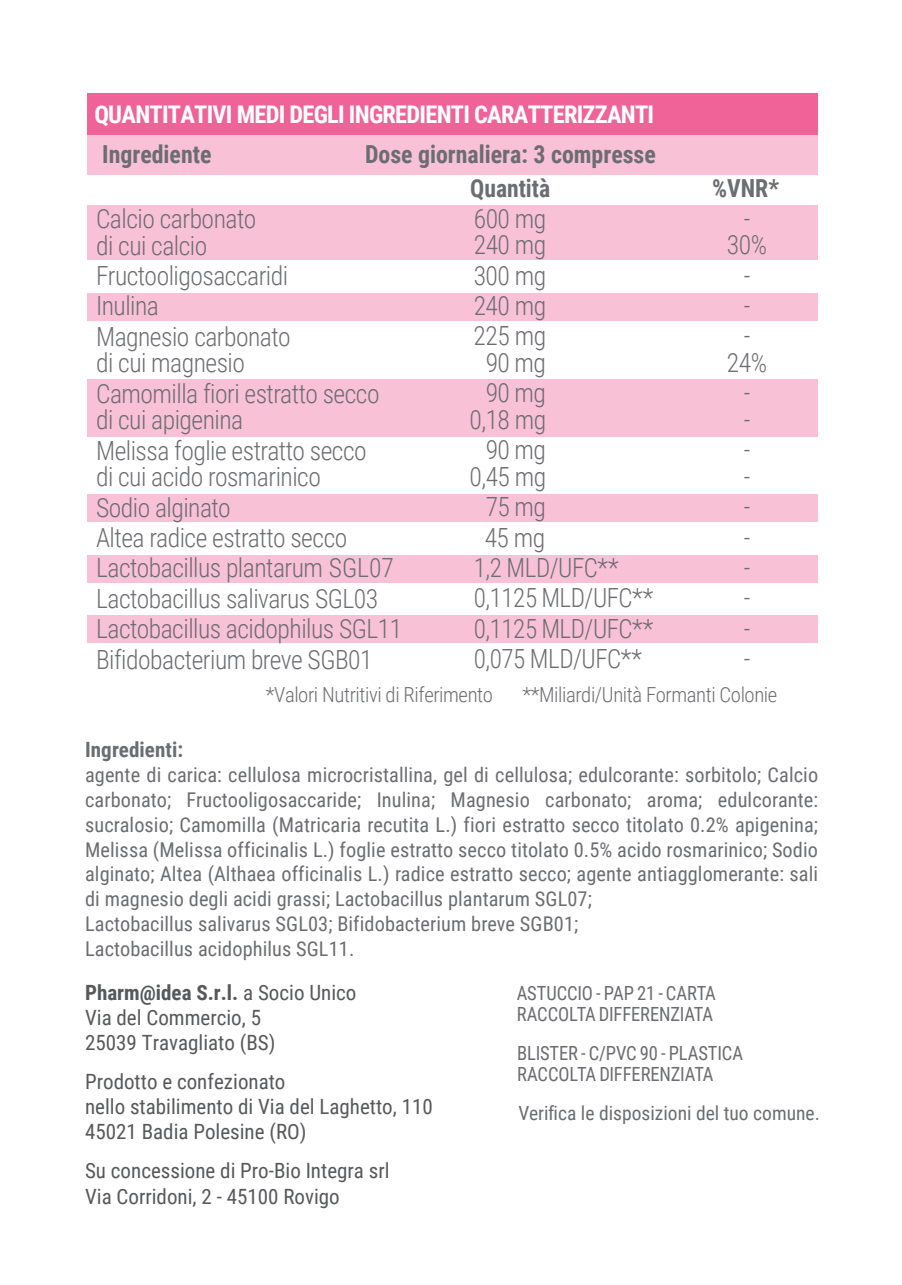
<style>
.page{position:relative;width:902px;height:1285px;background:#fff}
.page>*{position:absolute;margin:0;border:0;box-sizing:border-box;transform-origin:0 0}
.t1{font:300 26.4px/30.3px "Roboto Condensed";letter-spacing:-.02em;color:#6c6d70}
.t2{font:300 26.4px "Roboto Condensed";letter-spacing:-.02em;color:#6c6d70;scale:.95 1}
.t3{font:700 24.9px/34.2px "Roboto Condensed";color:#6c6d70;text-align:center;scale:.96 1}
.t4{font:700 24.9px "Roboto Condensed";color:#6c6d70;scale:.95 1}
.t5{font:700 24.3px "Roboto Condensed";letter-spacing:-.03em;color:#fff}
.t6{font:21px/25.2px "Roboto Condensed";color:#57585a}
.t7{font:700 21px "Roboto Condensed";letter-spacing:.005em;color:#6c6d70}
.t8{font:300 20.7px "Roboto Condensed";letter-spacing:-.02em;color:#6c6d70}
.t9{font:20.4px/24.9px "Roboto Condensed";letter-spacing:.005em;color:#6c6d70}
.t10{font:19.5px/21px "Roboto Condensed";letter-spacing:-.005em;color:#6c6d70;scale:.95 1}
.t11{font:19.5px "Roboto Condensed";letter-spacing:-.005em;color:#6c6d70}
.s1{font-weight:700}
</style>
<div class="page">
<div style="left:87px;top:205px;width:730px;height:54px;background:#f9c1d6"></div>
<div style="left:87px;top:94px;width:730px;height:41px;background:#f06399"></div>
<div style="left:87px;top:134px;width:730px;height:40px;background:#f9c1d6"></div>
<div style="left:87px;top:293px;width:730px;height:28px;background:#f9c1d6"></div>
<div style="left:87px;top:494px;width:730px;height:28px;background:#f9c1d6"></div>
<div style="left:87px;top:554px;width:730px;height:28px;background:#f9c1d6"></div>
<div style="left:87px;top:615px;width:730px;height:28px;background:#f9c1d6"></div>
<div style="left:87px;top:379px;width:730px;height:57px;background:#f9c1d6"></div>
<p class="t5" style="left:94px;top:98px;width:561px">QUANTITATIVI MEDI DEGLI INGREDIENTI CARATTERIZZANTI</p>
<p class="t3" style="left:102px;top:136px;width:115px">Ingrediente</p>
<p class="t3" style="left:365px;top:136px;width:304px">Dose giornaliera: 3 compresse<br>Quantità</p>
<p class="t4" style="left:712px;top:171px;width:72px">%VNR*</p>
<p class="t1" style="left:96px;top:204px;width:162px;line-height:26.4px">Calcio carbonato di cui calcio</p>
<p class="t1" style="left:96px;top:259px;width:196px">Fructooligosaccaridi<br>Inulina<br>Magnesio carbonato</p>
<p class="t1" style="left:96px;top:347px;width:285px">di cui magnesio<br>Camomilla fiori estratto secco</p>
<p class="t1" style="left:96px;top:403px;width:272px">di cui apigenina<br>Melissa foglie estratto secco</p>
<p class="t1" style="left:96px;top:460px;width:307px">di cui acido rosmarinico<br>Sodio alginato<br>Altea radice estratto secco<br>Lactobacillus plantarum SGL07<br>Lactobacillus salivarus SGL03<br>Lactobacillus acidophilus SGL11<br>Bifidobacterium breve SGB01</p>
<p class="t8" style="left:266px;top:679px;width:229px">*Valori Nutritivi di Riferimento</p>
<p class="t8" style="left:522px;top:679px;width:256px">**Miliardi/Unità Formanti Colonie</p>
<p class="t1" style="left:473px;top:204px;width:74px;line-height:26.4px">600 mg<br>240 mg</p>
<p class="t1" style="left:473px;top:259px;width:74px;text-align:justify">300 mg 240 mg 225 mg</p>
<p class="t1" style="left:485px;top:346px;width:62px">90 mg<br>90 mg</p>
<p class="t1" style="left:469px;top:403px;width:78px;text-align:right">0,18 mg<br>90 mg</p>
<p class="t1" style="left:469px;top:460px;width:78px">0,45 mg</p>
<p class="t1" style="left:485px;top:490px;width:62px">75 mg</p>
<p class="t1" style="left:484px;top:521px;width:62px">45 mg</p>
<p class="t2" style="left:473px;top:549px;width:154px">1,2 MLD/UFC**</p>
<p class="t2" style="left:473px;top:579px;width:191px">0,1125 MLD/UFC**</p>
<p class="t2" style="left:473px;top:640px;width:179px">0,075 MLD/UFC**</p>
<p class="t1" style="left:726px;top:204px;width:42px;line-height:26.4px;text-align:center">-<br>30%</p>
<p class="t1" style="left:743px;top:259px;width:8px;text-align:justify">- - -</p>
<p class="t1" style="left:726px;top:346px;width:42px;text-align:center">24% -</p>
<p class="t1" style="left:743px;top:403px;width:8px">- -</p>
<p class="t1" style="left:743px;top:460px;width:8px;text-align:justify">- - - - - - -</p>
<p class="t2" style="left:473px;top:610px;width:191px">0,1125 MLD/UFC**</p>
<p class="t7" style="left:85px;top:735px;width:100px">Ingredienti:</p>
<p class="t9" style="left:85px;top:761px;width:734px">agente di carica: cellulosa microcristallina, gel di cellulosa; edulcorante: sorbitolo; Calcio carbonato; Fructooligosaccaride; Inulina; Magnesio carbonato; aroma; edulcorante: sucralosio; Camomilla (Matricaria recutita L.) fiori estratto secco titolato 0.2% apigenina; Melissa (Melissa officinalis L.) foglie estratto secco titolato 0.5% acido rosmarinico; Sodio alginato; Altea (Althaea officinalis L.) radice estratto secco; agente antiagglomerante: sali di magnesio degli acidi grassi; Lactobacillus plantarum SGL07;<br>Lactobacillus salivarus SGL03; Bifidobacterium breve SGB01;<br>Lactobacillus acidophilus SGL11.</p>
<p class="t6" style="left:85px;top:978px;width:273px"><span class="s1">Pharm@idea S.r.l.</span> a Socio Unico<br>Via del Commercio, 5<br>25039 Travagliato (BS)</p>
<p class="t6" style="left:85px;top:1067px;width:349px">Prodotto e confezionato<br>nello stabilimento di Via del Laghetto, 110<br>45021 Badia Polesine (RO)</p>
<p class="t6" style="left:85px;top:1157px;width:306px">Su concessione di Pro-Bio Integra srl<br>Via Corridoni, 2 - 45100 Rovigo</p>
<p class="t10" style="left:516px;top:981px;width:211px">ASTUCCIO - PAP 21 - CARTA<br>RACCOLTA DIFFERENZIATA</p>
<p class="t10" style="left:517px;top:1041px;width:239px">BLISTER - C/PVC 90 - PLASTICA<br>RACCOLTA DIFFERENZIATA</p>
<p class="t11" style="left:518px;top:1098px;width:303px">Verifica le disposizioni del tuo comune.</p>
</div>
